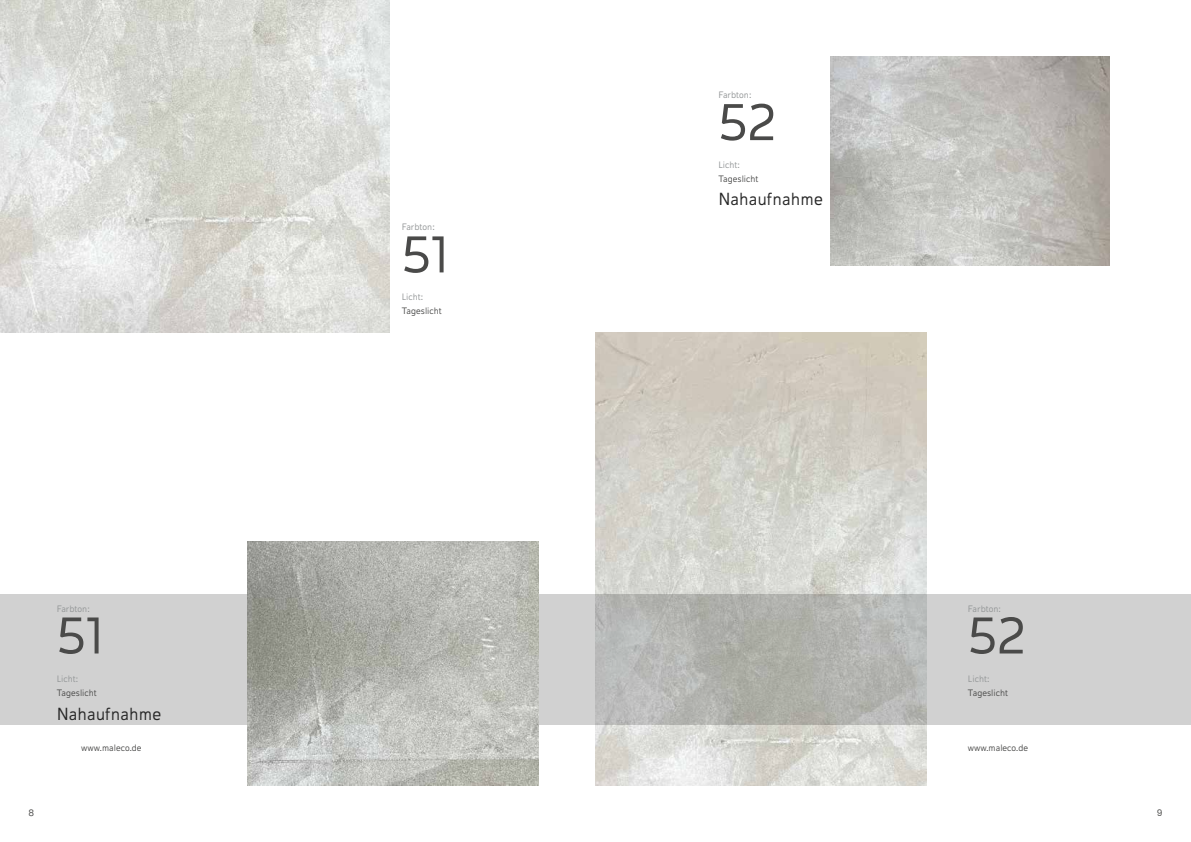
<style>
.page{position:relative;width:1191px;height:842px;background:#fff}
.page>*{position:absolute;margin:0;border:0;box-sizing:border-box;transform-origin:0 0}
.t1{font:50px "EB Corp";color:#4a4a49}
.t2{font:17px "EB Corp";color:#262626}
.t3{font:9px "EB Corp";color:#4a4a49}
.t4{font:9px "EB Corp";color:#929596}
.t5{font:9px "Poppins";color:#4a4a49}
</style>
<div class="page">
<img style="left:595px;top:333px;width:331px;height:452px">
<svg style="left:0;top:594px;width:1191px;height:130px;background:#c6c6c5"></svg>
<img style="left:831px;top:57px;width:278px;height:208px">
<img style="left:248px;top:541px;width:291px;height:244px">
<img style="left:0;top:0;width:389px;height:333px">
<p class="t4" style="left:718px;top:89px;width:35px">Farbton:</p>
<h1 class="t1" style="left:718px;top:90px;width:59px">52</h1>
<p class="t4" style="left:718px;top:159px;width:23px">Licht:</p>
<p class="t3" style="left:718px;top:173px;width:42px">Tageslicht</p>
<p class="t4" style="left:57px;top:602px;width:35px">Farbton:</p>
<h1 class="t1" style="left:57px;top:604px;width:48px">51</h1>
<p class="t4" style="left:57px;top:672px;width:23px">Licht:</p>
<p class="t3" style="left:57px;top:686px;width:42px">Tageslicht</p>
<h2 class="t2" style="left:57px;top:703px;width:106px">Nahaufnahme</h2>
<p class="t4" style="left:402px;top:221px;width:35px">Farbton:</p>
<h1 class="t1" style="left:402px;top:223px;width:48px">51</h1>
<p class="t4" style="left:402px;top:291px;width:23px">Licht:</p>
<p class="t3" style="left:402px;top:305px;width:42px">Tageslicht</p>
<h2 class="t2" style="left:718px;top:188px;width:106px">Nahaufnahme</h2>
<p class="t4" style="left:968px;top:602px;width:35px">Farbton:</p>
<h1 class="t1" style="left:968px;top:604px;width:59px">52</h1>
<p class="t4" style="left:968px;top:672px;width:23px">Licht:</p>
<p class="t3" style="left:968px;top:686px;width:42px">Tageslicht</p>
<p class="t3" style="left:81px;top:742px;width:62px">www.maleco.de</p>
<p class="t3" style="left:968px;top:742px;width:62px">www.maleco.de</p>
<p class="t5" style="left:28px;top:807px;width:7px">8</p>
<p class="t5" style="left:1157px;top:807px;width:7px">9</p>
</div>
